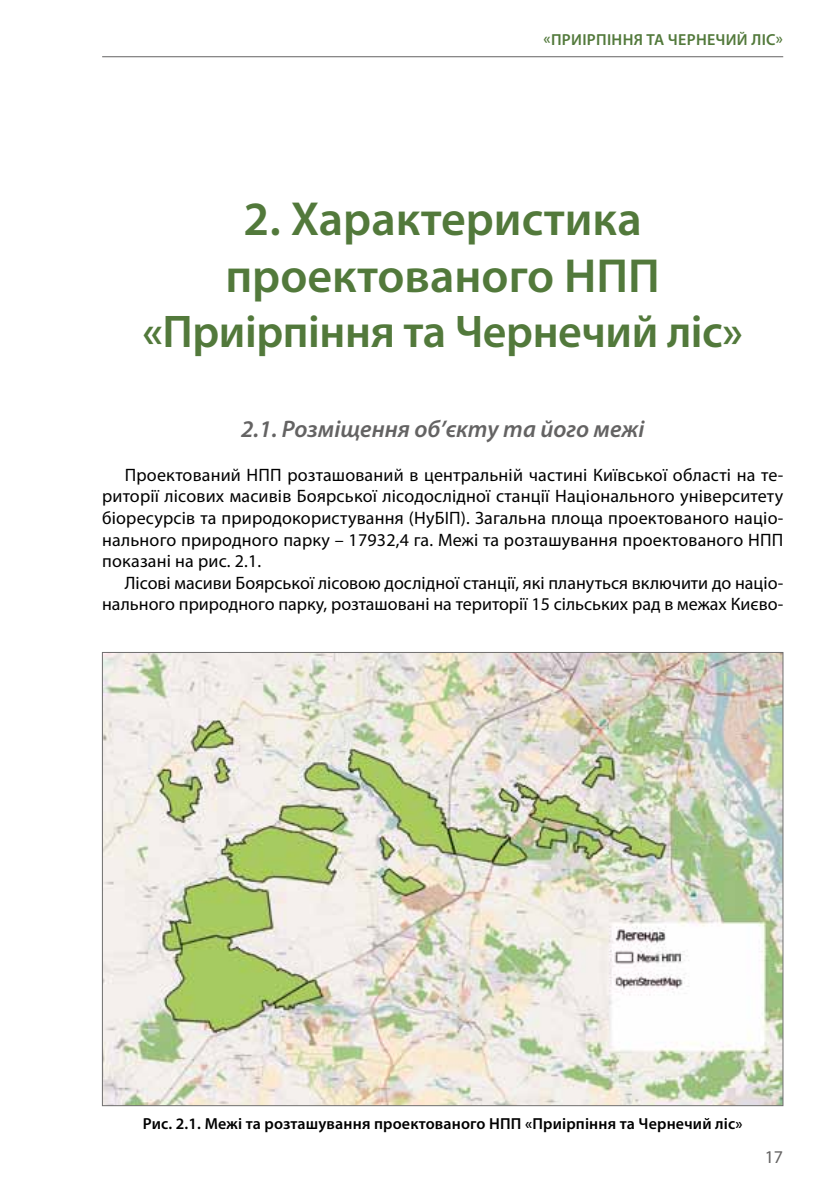
<style>
.page{position:relative;width:840px;height:1191px;background:#fff}
.page>*{position:absolute;margin:0;border:0;box-sizing:border-box;transform-origin:0 0}
.t1{font:600 48px/57.6px "Myriad Pro";color:#52793b;text-align:center}
.t2{font:600 46px "Myriad Pro";letter-spacing:-.01em;color:#52793b}
.t3{font:italic 600 24px "Myriad Pro";color:#646363}
.t4{font:18px/21.6px "Myriad Pro";color:#000;text-align:justify}
.t5{font:18px "Myriad Pro";color:#646363}
.t6{font:600 16px "Myriad Pro";letter-spacing:.01em;color:#000}
.t7{font:600 16px "Myriad Pro";letter-spacing:.02em;color:#52793b}
</style>
<div class="page">
<hr style="left:102px;top:56px;width:680px;height:1px;background:#646363">
<img style="left:104px;top:654px;width:676px;height:450px">
<p class="t7" style="left:543px;top:30px;width:241px">«Приірпіння та чернечий ліс»</p>
<h1 class="t1" style="left:225px;top:188px;width:436px">2. Характеристика проектованого НПП</h1>
<h2 class="t2" style="left:142px;top:303px;width:601px">«Приірпіння та Чернечий ліс»</h2>
<h3 class="t3" style="left:241px;top:414px;width:404px">2.1. Розміщення об’єкту та його межі</h3>
<p class="t4" style="left:102px;top:463px;width:682px;text-indent:23px">Проектований НПП розташований в центральній частині Київської області на те&shy;риторії лісових масивів Боярської лісодослідної станції Національного університету біоресурсів та природокористування (НуБІП). Загальна площа проектованого націо&shy;нального природного парку – 17932,4 га. Межі та розташування проектованого НПП показані на рис. 2.1.</p>
<p class="t4" style="left:102px;top:571px;width:682px;text-align:right">Лісові масиви Боярської лісовою дослідної станції, які плануться включити до націо&shy;нального природного парку, розташовані на території 15 сільських рад в межах Києво-</p>
<p class="t6" style="left:143px;top:1113px;width:601px">Рис. 2.1. Межі та розташування проектованого НПП «Приірпіння та Чернечий ліс»</p>
<p class="t5" style="left:764px;top:1145px;width:20px">17</p>
</div>
